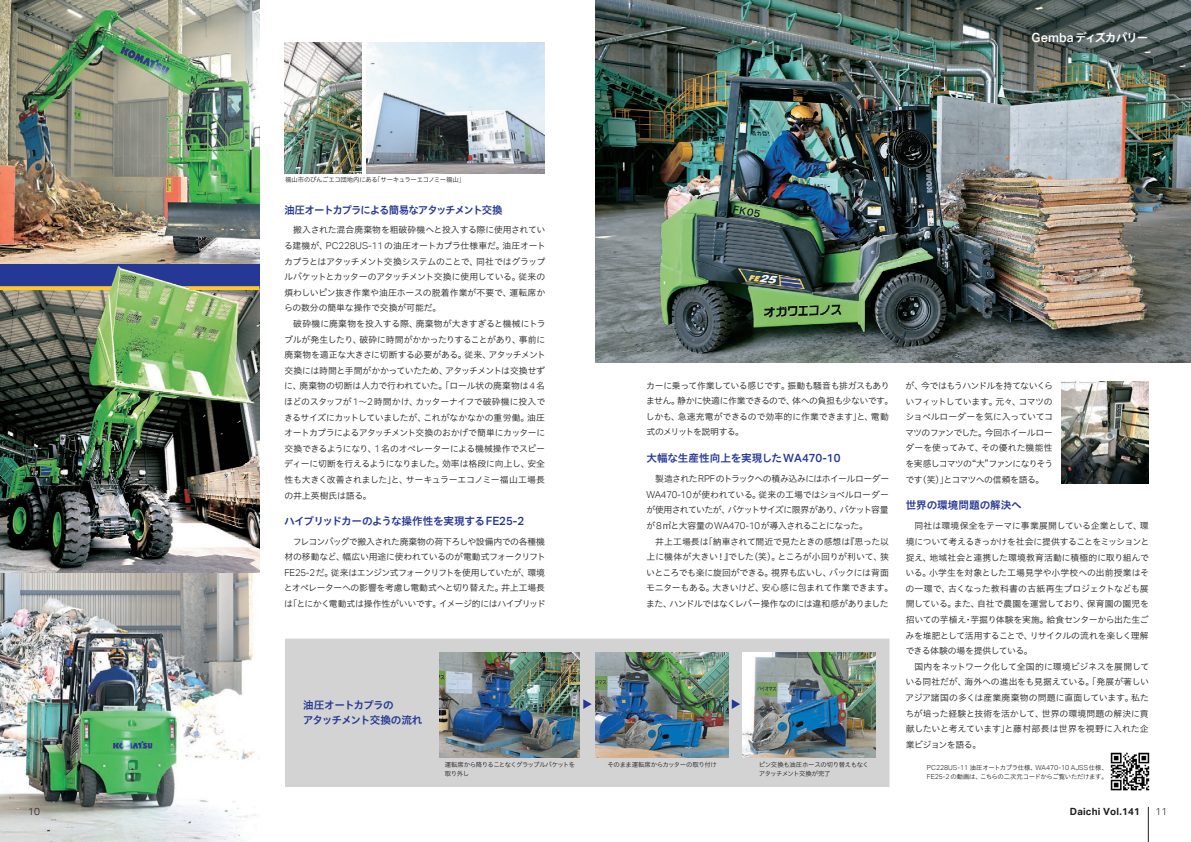
<style>
.page{position:relative;width:1191px;height:842px;background:#fff}
.page>*{position:absolute;margin:0;border:0;box-sizing:border-box;transform-origin:0 0}
.t1{font:11.7px "Hiragino UD Sans Std W6";letter-spacing:-.095em;color:#fff}
.t2{font:10.6px/14.9px "Hiragino UD Sans Std W6";letter-spacing:-.055em;color:#263895}
.t3{font:10.6px "Hiragino UD Sans Std W6";letter-spacing:-.095em;color:#263895}
.t4{font:10.6px "Hiragino UD Sans Std W6";letter-spacing:-.01em;color:#263895}
.t5{font:10.6px "Hiragino UD Sans Std W6";letter-spacing:-.005em;color:#263895}
.t6{font:700 9.9px "Aktiv Grotesk Corp";letter-spacing:.02em;color:#231f20}
.t7{font:300 9.9px "Aktiv Grotesk Corp";color:#231f20}
.t8{font:8.9px/15.6px "Hiragino UD Sans Std W3";letter-spacing:-.03em;color:#231f20}
.t9{font:300 6.9px "Aktiv Grotesk Corp";color:#231f20}
.t10{font:6.4px/8.9px "Hiragino UD Sans Std W3";letter-spacing:-.055em;color:#231f20}
.t11{font:6.4px "Hiragino UD Sans Std W3";letter-spacing:-.035em;color:#231f20}
.s1{font-family:"Aktiv Grotesk Corp";font-weight:300;font-size:9.6px}
.s2{font-family:"Aktiv Grotesk Corp";font-weight:500;font-size:11.5px}
.s3{font-family:"Aktiv Grotesk Corp";font-weight:500;font-size:12.6px}
.s4{font-family:"Hiragino UD Sans Std W3";font-weight:400;font-size:6.4px}
.s5{font-family:"Aktiv Grotesk Corp";font-weight:300;font-size:6.9px}
</style>
<div class="page">
<hr style="left:1148px;top:807px;width:1px;height:35px;background:#231f20">
<div style="left:286px;top:639px;width:603px;height:147px;background:#d2d3d2"></div>
<div style="left:285px;top:639px;width:604px;height:148px;border:1px solid #d2d3d2"></div>
<img style="left:743px;top:653px;width:132px;height:105px">
<img style="left:596px;top:653px;width:132px;height:105px">
<img style="left:439px;top:653px;width:140px;height:105px">
<svg style="left:583px;top:699px;width:8px;height:10px"></svg>
<svg style="left:732px;top:699px;width:8px;height:10px"></svg>
<img style="left:595px;top:0;width:596px;height:363px">
<img style="left:0;top:290px;width:259px;height:283px">
<img style="left:0;top:573px;width:256px;height:269px">
<img style="left:0;top:0;width:259px;height:264px">
<div style="left:0;top:264px;width:259px;height:24px;background:#263895"></div>
<svg style="left:0;top:286px;width:259px;height:4px"></svg>
<img style="left:366px;top:43px;width:178px;height:131px">
<img style="left:285px;top:43px;width:76px;height:131px">
<img style="left:109px;top:266px;width:82px;height:39px">
<img style="left:1061px;top:382px;width:87px;height:101px">
<img style="left:1110px;top:752px;width:40px;height:39px">
<p class="t7" style="left:28px;top:805px;width:13px">10</p>
<p class="t11" style="left:285px;top:175px;width:182px">福山市のびんごエコ団地内にある「サーキュラーエコノミー福山」</p>
<p class="t3" style="left:284px;top:202px;width:219px">油圧オートカプラによる簡易なアタッチメント交換</p>
<p class="t8" style="left:284px;top:222px;width:263px;text-indent:9px">搬入された混合廃棄物を粗破砕機へと投入する際に使用されている建機が、<span class="s1">PC228US-11</span>の油圧オートカプラ仕様車だ。油圧オートカプラとはアタッチメント交換システムのことで、同社ではグラップルバケットとカッターのアタッチメント交換に使用している。従来の煩わしいピン抜き作業や油圧ホースの脱着作業が不要で、運転席からの数分の簡単な操作で交換が可能だ。<br>　破砕機に廃棄物を投入する際、廃棄物が大きすぎると機械にトラブルが発生したり、破砕に時間がかかったりすることがあり、事前に廃棄物を適正な大きさに切断する必要がある。従来、アタッチメント交換には時間と手間がかかっていたため、アタッチメントは交換せずに、廃棄物の切断は人力で行われていた。「ロール状の廃棄物は<span class="s1">4</span>名ほどのスタッフが<span class="s1">1</span>～<span class="s1">2</span>時間かけ、カッターナイフで破砕機に投入できるサイズにカットしていましたが、これがなかなかの重労働。油圧オートカプラによるアタッチメント交換のおかげで簡単にカッターに交換できるようになり、<span class="s1">1</span> 名のオペレーターによる機械操作でスピーディーに切断を行えるようになりました。効率は格段に向上し、安全性も大きく改善されました」と、サーキュラーエコノミー福山工場長の井上英樹氏は語る。</p>
<p class="t2" style="left:284px;top:513px;width:241px">ハイブリッドカーのような操作性を実現する<span class="s2">FE25-2</span></p>
<p class="t8" style="left:284px;top:533px;width:263px;text-align:justify;text-indent:9px">フレコンバッグで搬入された廃棄物の荷下ろしや設備内での各種機材の移動など、幅広い用途に使われているのが電動式フォークリフト<span class="s1">FE25-2</span>だ。従来はエンジン式フォークリフトを使用していたが、環境とオペレーターへの影響を考慮し電動式へと切り替えた。井上工場長は「とにかく電動式は操作性がいいです。イメージ的にはハイブリッド</p>
<p class="t2" style="left:303px;top:697px;width:121px">油圧オートカプラの<br>アタッチメント交換の流れ</p>
<h1 class="t1" style="left:1031px;top:29px;width:118px"><span class="s3">Gemba</span> ディスカバリー</h1>
<p class="t8" style="left:646px;top:377px;width:249px">カーに乗って作業している感じです。振動も騒音も排ガスもありません。静かに快適に作業できるので、体への負担も少ないです。しかも、急速充電ができるので効率的に作業できます」と、電動式のメリットを説明する。</p>
<p class="t4" style="left:646px;top:450px;width:195px">大幅な生産性向上を実現した<span class="s2">WA470-10</span></p>
<p class="t8" style="left:646px;top:471px;width:249px;text-indent:9px">製造された<span class="s1">RPF</span>のトラックへの積み込みにはホイールローダー<span class="s1">WA470-10</span>が使われている。従来の工場ではショベルローダーが使用されていたが、バケットサイズに限界があり、バケット容量が<span class="s1">8</span>㎥と大容量の<span class="s1">WA470-10</span>が導入されることになった。<br>　井上工場長は「納車されて間近で見たときの感想は『思った以上に機体が大きい！』でした（笑）。ところが小回りが利いて、狭いところでも楽に旋回ができる。視界も広いし、バックには背面モニターもある。大きいけど、安心感に包まれて作業できます。また、ハンドルではなくレバー操作なのには違和感がありました</p>
<p class="t8" style="left:905px;top:377px;width:149px;text-align:justify">が、今ではもうハンドルを持てないくらいフィットしています。元々、コマツのショベルローダーを気に入っていてコマツのファンでした。今回ホイールローダーを使ってみて、その優れた機能性を実感しコマツの“大”ファンになりそうです（笑）」とコマツへの信頼を語る。</p>
<p class="t5" style="left:905px;top:497px;width:118px">世界の環境問題の解決へ</p>
<p class="t8" style="left:905px;top:518px;width:245px">　同社は環境保全をテーマに事業展開している企業として、環境について考えるきっかけを社会に提供することをミッションと捉え、地域社会と連携した環境教育活動に積極的に取り組んでいる。小学生を対象とした工場見学や小学校への出前授業はその一環で、古くなった教科書の古紙再生プロジェクトなども展開している。また、自社で農園を運営しており、保育園の園児を招いての芋植え・芋掘り体験を実施。給食センターから出た生ごみを堆肥として活用することで、リサイクルの流れを楽しく理解できる体験の場を提供している。<br>　国内をネットワーク化して全国的に環境ビジネスを展開している同社だが、海外への進出をも見据えている。「発展が著しいアジア諸国の多くは産業廃棄物の問題に直面しています。私たちが培った経験と技術を活かして、世界の環境問題の解決に貢献したいと考えています」と藤村部長は世界を視野に入れた企業ビジョンを語る。</p>
<p class="t10" style="left:445px;top:760px;width:132px">運転席から降りることなくグラップルバケットを取り外し</p>
<p class="t10" style="left:607px;top:760px;width:111px">そのまま運転席からカッターの取り付け</p>
<p class="t10" style="left:759px;top:760px;width:111px">ピン交換も油圧ホースの切り替えもなくアタッチメント交換が完了</p>
<p class="t9" style="left:927px;top:764px;width:183px">PC228US-11 <span class="s4">油圧オートカプラ仕様、</span>WA470-10 AJSS<span class="s4">仕様、</span></p>
<p class="t10" style="left:927px;top:772px;width:182px"><span class="s5">FE25-2</span>の動画は、こちらの二次元コードからご覧いただけます。</p>
<p class="t6" style="left:1069px;top:805px;width:72px">Daichi Vol.141</p>
<p class="t7" style="left:1155px;top:805px;width:13px">11</p>
</div>
